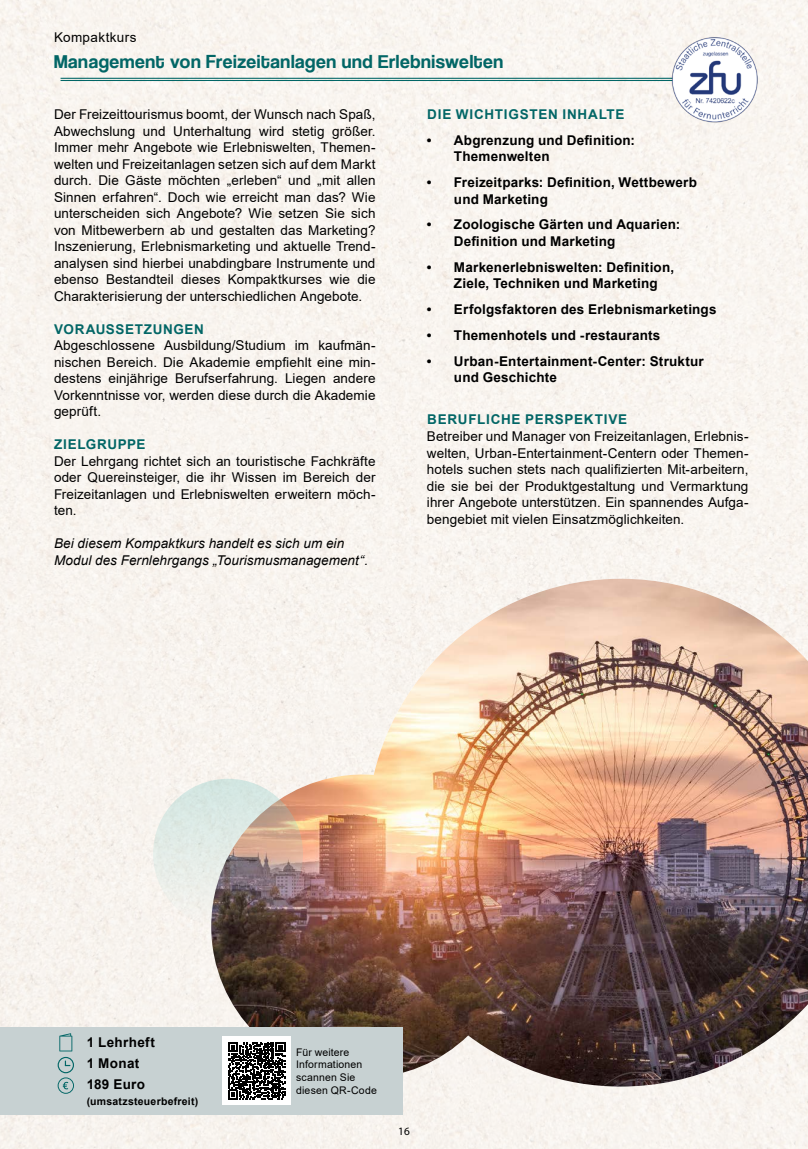
<style>
.page{position:relative;width:808px;height:1149px;background:#fff}
.page>*{position:absolute;margin:0;border:0;box-sizing:border-box;transform-origin:0 0}
.t1{font:19.5px "Coolvetica Rg";letter-spacing:.025em;color:#026666}
.t2{font:13.5px/16.5px "Arial";letter-spacing:.005em;color:#000;text-align:justify}
.t3{font:700 13.5px/16.5px "Arial";letter-spacing:.015em;color:#000}
.t4{font:italic 13.5px/16.5px "Arial";letter-spacing:.005em;color:#000}
.t5{font:700 13.5px "Arial";letter-spacing:.05em;color:#026666}
.t6{font:13.5px "Arial";letter-spacing:.025em;color:#000}
.t7{font:11.25px "Myriad Pro";color:#000}
.t8{font:10.5px/12.6px "Arial";letter-spacing:.015em;color:#000}
.t9{font:700 10.5px "Arial";letter-spacing:.025em;color:#000}
</style>
<div class="page">
<div style="left:0;top:0;width:808px;height:1148px;background:#f9f4ef"></div>
<img style="left:211px;top:578px;width:597px;height:508px">
<hr style="left:61px;top:78px;width:680px;height:1px;background:#026666">
<hr style="left:61px;top:80px;width:680px;height:1px;background:#026666">
<img style="left:672px;top:37px;width:85px;height:85px">
<div style="left:0;top:1026px;width:403px;height:88px;background:#c7d1d2"></div>
<div style="left:223px;top:1036px;width:68px;height:68px;background:#fff"></div>
<svg style="left:228px;top:1042px;width:57px;height:57px"></svg>
<svg style="left:59px;top:1033px;width:13px;height:18px"></svg>
<svg style="left:58px;top:1077px;width:16px;height:16px"></svg>
<div style="left:58px;top:1056px;width:16px;height:16px;border:1px solid #026666;border-radius:50%"></div>
<svg style="left:153px;top:778px;width:150px;height:150px"></svg>
<p class="t6" style="left:54px;top:28px;width:84px">Kompaktkurs</p>
<h1 class="t1" style="left:54px;top:50px;width:451px">Management von Freizeitanlagen und Erlebniswelten</h1>
<p class="t2" style="left:54px;top:106px;width:323px">Der Freizeittourismus boomt, der Wunsch nach Spaß, Abwechslung und Unterhaltung wird stetig größer.<br>Immer mehr Angebote wie Erlebniswelten, Themen&shy;welten und Freizeitanlagen setzen sich auf dem Markt durch. Die Gäste möchten „erleben“ und „mit allen Sinnen erfahren“. Doch wie erreicht man das? Wie unterscheiden sich Angebote? Wie setzen Sie sich von Mitbewerbern ab und gestalten das Marketing?<br>Inszenierung, Erlebnismarketing und aktuelle Trend&shy;analysen sind hierbei unabdingbare Instrumente und ebenso Bestandteil dieses Kompaktkurses wie die Charakterisierung der unterschiedlichen Angebote.</p>
<p class="t5" style="left:54px;top:319px;width:151px">VORAUSSETZUNGEN</p>
<p class="t2" style="left:54px;top:337px;width:323px">Abgeschlossene Ausbildung/Studium im kaufmän&shy;nischen Bereich. Die Akademie empfiehlt eine min&shy;destens einjährige Berufserfahrung. Liegen andere Vorkenntnisse vor, werden diese durch die Akademie geprüft.</p>
<p class="t5" style="left:54px;top:435px;width:93px">ZIELGRUPPE</p>
<p class="t2" style="left:54px;top:452px;width:323px">Der Lehrgang richtet sich an touristische Fachkräfte oder Quereinsteiger, die ihr Wissen im Bereich der Freizeitanlagen und Erlebniswelten erweitern möch&shy;ten.</p>
<p class="t4" style="left:54px;top:535px;width:316px">Bei diesem Kompaktkurs handelt es sich um ein<br>Modul des Fernlehrgangs „Tourismusmanagement“.</p>
<p class="t5" style="left:427px;top:105px;width:199px">DIE WICHTIGSTEN INHALTE</p>
<p class="t3" style="left:454px;top:132px;width:183px;text-indent:-27px">• Abgrenzung und Definition:<br>Themenwelten</p>
<p class="t3" style="left:454px;top:174px;width:244px;text-indent:-27px">• Freizeitparks: Definition, Wettbewerb und Marketing</p>
<p class="t3" style="left:454px;top:216px;width:228px;text-indent:-27px">• Zoologische Gärten und Aquarien:<br>Definition und Marketing</p>
<p class="t3" style="left:454px;top:259px;width:222px;text-indent:-27px">• Markenerlebniswelten: Definition,<br>Ziele, Techniken und Marketing</p>
<p class="t3" style="left:427px;top:301px;width:291px">• Erfolgsfaktoren des Erlebnismarketings</p>
<p class="t3" style="left:427px;top:327px;width:235px">• Themenhotels und -restaurants</p>
<p class="t3" style="left:454px;top:353px;width:251px;text-indent:-27px">• Urban-Entertainment-Center: Struktur und Geschichte</p>
<p class="t5" style="left:427px;top:410px;width:202px">BERUFLICHE PERSPEKTIVE</p>
<p class="t2" style="left:427px;top:428px;width:323px">Betreiber und Manager von Freizeitanlagen, Erlebnis&shy;welten, Urban-Entertainment-Centern oder Themen&shy;hotels suchen stets nach qualifizierten Mit-arbeitern, die sie bei der Produktgestaltung und Vermarktung ihrer Angebote unterstützen. Ein spannendes Aufga&shy;bengebiet mit vielen Einsatzmöglichkeiten.</p>
<p class="t3" style="left:87px;top:1031px;width:70px;line-height:21px">1 Lehrheft<br>1 Monat<br>189 Euro</p>
<p class="t9" style="left:87px;top:1093px;width:113px">(umsatzsteuerbefreit)</p>
<p class="t8" style="left:296px;top:1045px;width:82px">Für weitere<br>Informationen scannen Sie diesen QR-Code</p>
<p class="t7" style="left:398px;top:1123px;width:13px">16</p>
</div>
